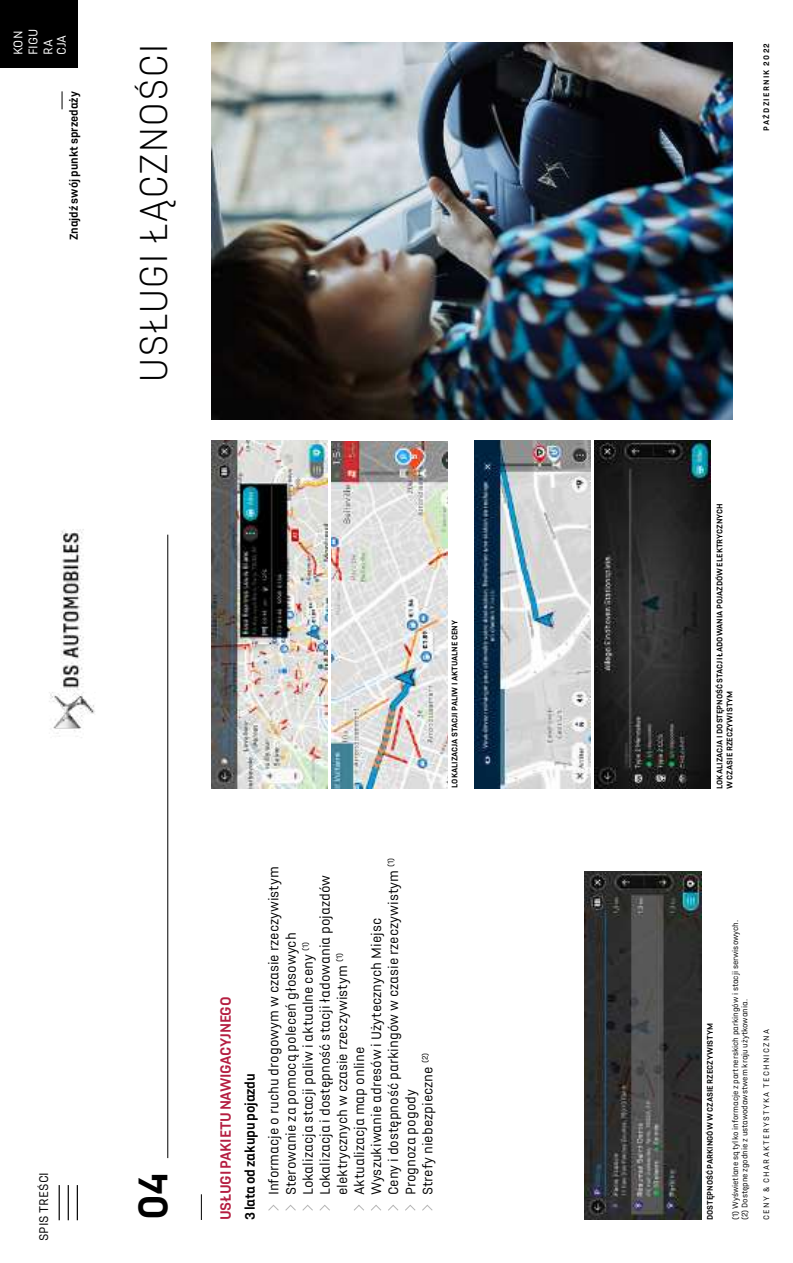
<style>
.page{position:relative;width:793px;height:1263px;background:#fff}
.page>*{position:absolute;margin:0;border:0;box-sizing:border-box;transform-origin:0 0}
.t1{font:700 43.2px "DS Automobiles Pro";color:#000}
.t2{font:300 40.65px "DS Automobiles Pro";color:#000}
.t3{font:700 15.6px "DS Automobiles Pro";letter-spacing:-.02em;color:#b51e41}
.t4{font:14.4px/17.1px "DS Automobiles Pro";color:#000}
.t5{font:700 14.4px "DS Automobiles Pro";letter-spacing:-.02em;color:#000}
.t6{font:13.2px/15px "DS Automobiles Pro";color:#fff}
.t7{font:13.2px "DS Automobiles Pro";color:#000}
.t8{font:700 12px "DS Automobiles Pro";color:#000}
.t9{font:700 8.4px/10.2px "DS Automobiles Pro";color:#000}
.t10{font:8.4px/9.6px "DS Automobiles Pro";color:#000}
.t11{font:8.4px "DS Automobiles Pro";letter-spacing:.15em;color:#000}
.t12{font:700 8.4px "DS Automobiles Pro";letter-spacing:.15em;color:#000}
</style>
<div class="page">
<svg style="left:201px;top:1194px;width:1px;height:26px"></svg>
<svg style="left:268px;top:1204px;width:11px;height:7px"></svg>
<svg style="left:285px;top:1204px;width:11px;height:7px"></svg>
<svg style="left:302px;top:1204px;width:11px;height:7px"></svg>
<svg style="left:319px;top:1205px;width:11px;height:6px"></svg>
<svg style="left:354px;top:1205px;width:10px;height:6px"></svg>
<svg style="left:371px;top:1204px;width:62px;height:7px"></svg>
<img style="left:212px;top:43px;width:520px;height:377px">
<img style="left:212px;top:441px;width:116px;height:348px">
<img style="left:331px;top:441px;width:116px;height:347px">
<img style="left:594px;top:441px;width:116px;height:348px">
<img style="left:474px;top:441px;width:116px;height:348px">
<img style="left:584px;top:872px;width:116px;height:348px">
<hr style="left:167px;top:535px;width:1px;height:623px;background:#000">
<div style="left:0;top:0;width:78px;height:68px;background:#000"></div>
<img style="left:49px;top:529px;width:46px;height:209px">
<hr style="left:77px;top:1185px;width:1px;height:35px;background:#000">
<hr style="left:68px;top:1185px;width:1px;height:35px;background:#000">
<hr style="left:59px;top:1185px;width:1px;height:35px;background:#000">
<svg style="left:62px;top:91px;width:1px;height:18px"></svg>
<p class="t6" style="left:11px;top:55px;width:28px;rotate:-90deg">KON<br>FIGU<br>RA</p>
<p class="t6" style="left:54px;top:55px;width:22px;rotate:-90deg">CJA</p>
<p class="t8" style="left:68px;top:240px;width:151px;rotate:-90deg">Znajdź swój punkt sprzedaży</p>
<h2 class="t2" style="left:135px;top:383px;width:342px;rotate:-90deg">USŁUGI ŁĄCZNOŚCI</h2>
<p class="t7" style="left:37px;top:1241px;width:71px;rotate:-90deg">SPIS TREŚCI</p>
<h1 class="t1" style="left:133px;top:1220px;width:49px;rotate:-90deg">04</h1>
<p class="t9" style="left:449px;top:788px;width:169px;rotate:-90deg">LOKALIZACJA STACJI PALIW I AKTUALNE CENY</p>
<p class="t3" style="left:218px;top:1220px;width:225px;rotate:-90deg">USŁUGI PAKIETU NAWIGACYJNEGO</p>
<p class="t5" style="left:243px;top:1220px;width:148px;rotate:-90deg">3 lata od zakupu pojazdu</p>
<p class="t4" style="left:266px;top:1195px;width:339px;rotate:-90deg">Informacje o ruchu drogowym w czasie rzeczywistym Sterowanie za pomocą poleceń głosowych<br>Lokalizacja stacji paliw i aktualne ceny <sup>(1)<br></sup>Lokalizacja i dostępność stacji ładowania pojazdów elektrycznych w czasie rzeczywistym <sup>(1)<br></sup>Aktualizacja map online<br>Wyszukiwanie adresów i Użytecznych Miejsc<br>Ceny i dostępność parkingów w czasie rzeczywistym <sup>(1)<br></sup>Prognoza pogody<br>Strefy niebezpieczne <sup>(2)</sup></p>
<p class="t12" style="left:762px;top:131px;width:89px;rotate:-90deg">PAŹDZIERNIK 2022</p>
<p class="t9" style="left:714px;top:789px;width:287px;rotate:-90deg">LOKALIZACJA I DOSTĘPNOŚĆ STACJI ŁADOWANIA POJAZDÓW ELEKTRYCZNYCH<br>W CZASIE RZECZYWISTYM</p>
<p class="t9" style="left:705px;top:1220px;width:199px;rotate:-90deg">DOSTĘPNOŚĆ PARKINGÓW W CZASIE RZECZYWISTYM</p>
<p class="t10" style="left:730px;top:1220px;width:302px;rotate:-90deg">(1) Wyświetlane są tylko informacje z partnerskich parkingów i stacji serwisowych. (2) Dostępne zgodnie z ustawodawstwem kraju użytkowania.</p>
<p class="t11" style="left:762px;top:1220px;width:192px;rotate:-90deg">CENY &amp; CHARAKTERYSTYKA TECHNICZNA</p>
</div>
